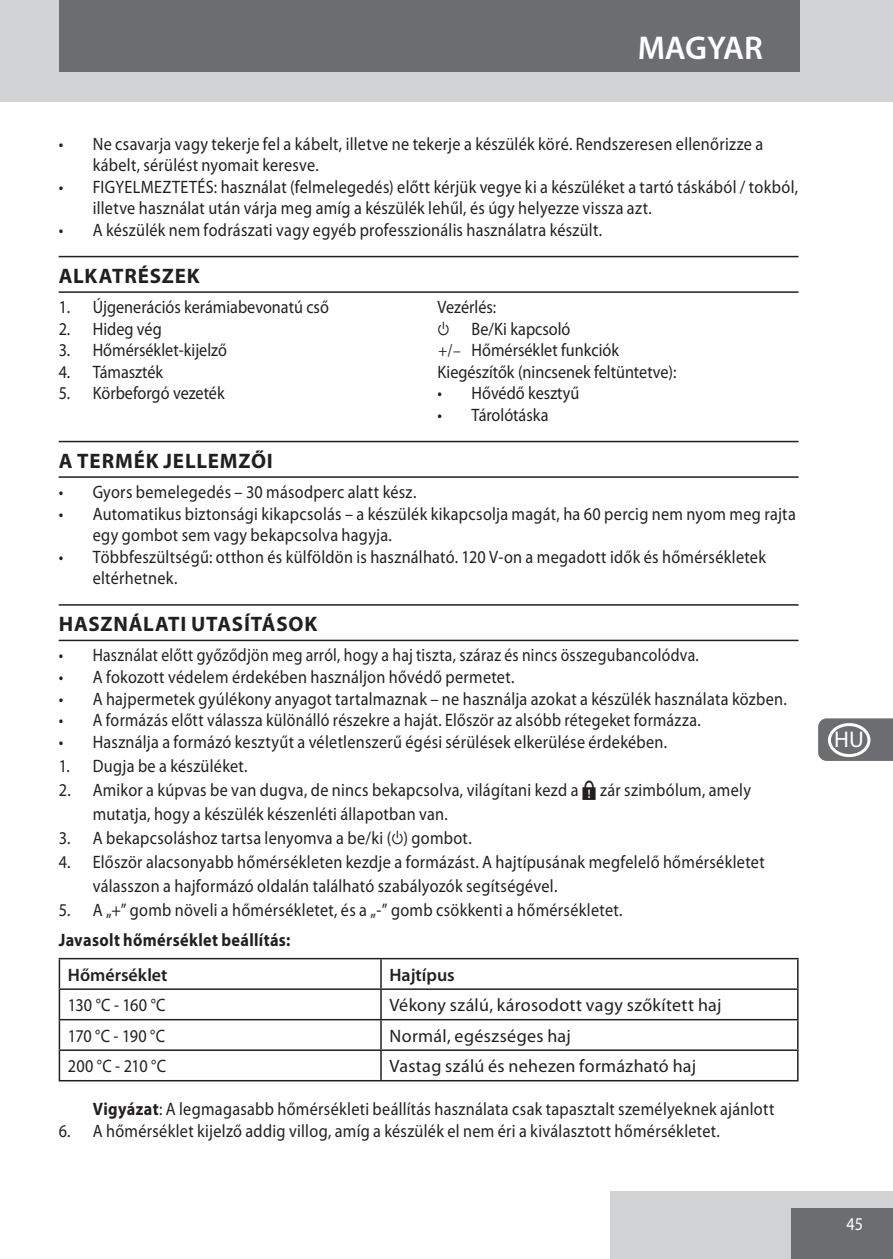
<style>
.page{position:relative;width:893px;height:1259px;background:#fff}
.page>*{position:absolute;margin:0;border:0;box-sizing:border-box;transform-origin:0 0}
.t1{font:600 33px "Myriad Pro";letter-spacing:-.005em;color:#fff}
.t2{font:22.8px "Myriad Pro";color:#fff}
.heading{font:700 21px "Myriad Pro";letter-spacing:.035em;color:#231f20}
.default{font:18px/21.6px "Myriad Pro";letter-spacing:.02em;color:#231f20;scale:.9 1}
.default-2{font:18px "Myriad Pro";color:#231f20;scale:.9 1}
.default-3{font:18px "Myriad Pro";letter-spacing:.02em;color:#231f20}
.default-4{font:18px "Myriad Pro";letter-spacing:.02em;color:#231f20;scale:.88 1}
.Parts{font:18px "Myriad Pro";color:#231f20;scale:.9 1}
.default-5{font:18px "Myriad Pro";letter-spacing:.02em;color:#231f20;scale:.87 1}
.Subheading{font:700 18px "Myriad Pro";letter-spacing:.025em;color:#231f20;scale:.9 1}
.t3{font:600 18px "Myriad Pro";color:#231f20}
.t4{font:18px "Myriad Pro";color:#fff;scale:.9 1}
.s1{font-family:"Myriad Dribsn Drabs"}
.s2{font-family:"Minion Pro"}
.s3{font-family:"Myriad Points"}
.s4{font-weight:700}
</style>
<div class="page">
<div style="left:611px;top:1191px;width:282px;height:68px;background:#d1d2d4"></div>
<div style="left:791px;top:1208px;width:102px;height:51px;background:#6c6d70"></div>
<div style="left:0;top:0;width:893px;height:102px;background:#d1d2d4"></div>
<div style="left:59px;top:0;width:740px;height:72px;background:#6c6d70"></div>
<svg style="left:818px;top:718px;width:75px;height:43px;background:#757679"></svg>
<hr style="left:59px;top:256px;width:740px;height:1px;background:#231f20">
<hr style="left:59px;top:291px;width:740px;height:2px;background:#231f20">
<hr style="left:59px;top:441px;width:740px;height:1px;background:#231f20">
<hr style="left:59px;top:476px;width:740px;height:2px;background:#231f20">
<hr style="left:59px;top:604px;width:740px;height:1px;background:#231f20">
<hr style="left:59px;top:639px;width:740px;height:2px;background:#231f20">
<hr style="left:59px;top:958px;width:322px;height:1px;background:#231f20">
<hr style="left:381px;top:958px;width:418px;height:1px;background:#231f20">
<hr style="left:380px;top:959px;width:2px;height:29px;background:#231f20">
<hr style="left:797px;top:959px;width:2px;height:29px;background:#231f20">
<hr style="left:381px;top:988px;width:418px;height:2px;background:#231f20">
<hr style="left:797px;top:990px;width:2px;height:29px;background:#231f20">
<hr style="left:381px;top:1019px;width:418px;height:1px;background:#231f20">
<hr style="left:797px;top:1020px;width:2px;height:29px;background:#231f20">
<hr style="left:381px;top:1049px;width:418px;height:2px;background:#231f20">
<hr style="left:797px;top:1051px;width:2px;height:29px;background:#231f20">
<hr style="left:381px;top:1080px;width:418px;height:1px;background:#231f20">
<hr style="left:59px;top:988px;width:322px;height:2px;background:#231f20">
<hr style="left:380px;top:990px;width:2px;height:29px;background:#231f20">
<hr style="left:59px;top:1019px;width:322px;height:1px;background:#231f20">
<hr style="left:380px;top:1020px;width:2px;height:29px;background:#231f20">
<hr style="left:59px;top:1049px;width:322px;height:2px;background:#231f20">
<svg style="left:59px;top:959px;width:1px;height:121px"></svg>
<hr style="left:380px;top:1051px;width:2px;height:29px;background:#231f20">
<hr style="left:59px;top:1080px;width:322px;height:1px;background:#231f20">
<div style="left:828px;top:128px;width:42px;height:34px;border:3px solid #fff;border-radius:50%"></div>
<div style="left:828px;top:170px;width:42px;height:34px;border:3px solid #fff;border-radius:50%"></div>
<div style="left:828px;top:213px;width:42px;height:34px;border:3px solid #fff;border-radius:50%"></div>
<div style="left:828px;top:255px;width:42px;height:34px;border:3px solid #fff;border-radius:50%"></div>
<div style="left:828px;top:298px;width:42px;height:34px;border:3px solid #fff;border-radius:50%"></div>
<div style="left:828px;top:340px;width:42px;height:34px;border:3px solid #fff;border-radius:50%"></div>
<div style="left:828px;top:383px;width:42px;height:34px;border:3px solid #fff;border-radius:50%"></div>
<div style="left:828px;top:425px;width:42px;height:34px;border:3px solid #fff;border-radius:50%"></div>
<div style="left:828px;top:468px;width:42px;height:34px;border:3px solid #fff;border-radius:50%"></div>
<div style="left:828px;top:510px;width:42px;height:34px;border:3px solid #fff;border-radius:50%"></div>
<div style="left:828px;top:553px;width:42px;height:34px;border:3px solid #fff;border-radius:50%"></div>
<div style="left:828px;top:595px;width:42px;height:34px;border:3px solid #fff;border-radius:50%"></div>
<div style="left:828px;top:638px;width:42px;height:34px;border:3px solid #fff;border-radius:50%"></div>
<div style="left:828px;top:680px;width:42px;height:34px;border:3px solid #fff;border-radius:50%"></div>
<div style="left:828px;top:723px;width:42px;height:34px;border:3px solid #fff;border-radius:50%"></div>
<div style="left:828px;top:765px;width:42px;height:34px;border:3px solid #fff;border-radius:50%"></div>
<div style="left:828px;top:808px;width:42px;height:34px;border:3px solid #fff;border-radius:50%"></div>
<div style="left:828px;top:850px;width:42px;height:34px;border:3px solid #fff;border-radius:50%"></div>
<div style="left:828px;top:893px;width:42px;height:34px;border:3px solid #fff;border-radius:50%"></div>
<div style="left:828px;top:935px;width:42px;height:34px;border:3px solid #fff;border-radius:50%"></div>
<div style="left:828px;top:978px;width:42px;height:34px;border:3px solid #fff;border-radius:50%"></div>
<div style="left:828px;top:1020px;width:42px;height:34px;border:3px solid #fff;border-radius:50%"></div>
<div style="left:828px;top:1063px;width:42px;height:34px;border:3px solid #fff;border-radius:50%"></div>
<div style="left:828px;top:1106px;width:42px;height:34px;border:3px solid #fff;border-radius:50%"></div>
<div style="left:828px;top:1148px;width:42px;height:34px;border:3px solid #fff;border-radius:50%"></div>
<p class="t1" style="left:638px;top:29px;width:127px">MAGYAR</p>
<p class="default" style="left:93px;top:133px;width:747px;text-indent:-34px">• Ne csavarja vagy tekerje fel a kábelt, illetve ne tekerje a készülék köré. Rendszeresen ellenőrizze a kábelt, sérülést nyomait keresve.</p>
<p class="default" style="left:93px;top:176px;width:785px;text-indent:-34px">• FIGYELMEZTETÉS: használat (felmelegedés) előtt kérjük vegye ki a készüléket a tartó táskából / tokból, illetve használat után várja meg amíg a készülék lehűl, és úgy helyezze vissza azt.</p>
<p class="default" style="left:59px;top:219px;width:605px">• A készülék nem fodrászati vagy egyéb professzionális használatra készült.</p>
<p class="heading" style="left:59px;top:264px;width:142px">ALKATRÉSZEK</p>
<p class="default-2" style="left:59px;top:297px;width:302px">1. Újgenerációs kerámiabevonatú cső</p>
<p class="default-2" style="left:59px;top:319px;width:116px">2. Hideg vég</p>
<p class="default-2" style="left:59px;top:340px;width:188px">3. Hőmérséklet-kijelző</p>
<p class="default-2" style="left:59px;top:362px;width:118px">4. Támaszték</p>
<p class="default-2" style="left:59px;top:383px;width:186px">5. Körbeforgó vezeték</p>
<p class="Parts" style="left:438px;top:297px;width:67px">Vezérlés:</p>
<p class="Parts" style="left:438px;top:319px;width:149px"><span class="s1">C</span> Be/Ki kapcsoló</p>
<p class="Parts" style="left:438px;top:340px;width:202px"><span class="s2">+/–</span> Hőmérséklet funkciók</p>
<p class="Parts" style="left:438px;top:362px;width:267px">Kiegészítők (nincsenek feltüntetve):</p>
<p class="default-2" style="left:438px;top:383px;width:159px">• Hővédő kesztyű</p>
<p class="default-2" style="left:438px;top:405px;width:125px">• Tárolótáska</p>
<p class="heading" style="left:59px;top:449px;width:216px">A TERMÉK JELLEMZŐI</p>
<p class="default" style="left:59px;top:481px;width:399px">• Gyors bemelegedés – 30 másodperc alatt kész.</p>
<p class="default" style="left:93px;top:503px;width:783px;text-indent:-34px">• Automatikus biztonsági kikapcsolás – a készülék kikapcsolja magát, ha 60 percig nem nyom meg rajta egy gombot sem vagy bekapcsolva hagyja.</p>
<p class="default" style="left:93px;top:546px;width:750px;text-indent:-34px">• Többfeszültségű: otthon és külföldön is használható. 120 V-on a megadott idők és hőmérsékletek eltérhetnek.</p>
<p class="heading" style="left:59px;top:612px;width:260px">HASZNÁLATI UTASÍTÁSOK</p>
<p class="default-5" style="left:59px;top:645px;width:737px">• Használat előtt győződjön meg arról, hogy a haj tiszta, száraz és nincs összegubancolódva.</p>
<p class="default" style="left:59px;top:666px;width:508px">• A fokozott védelem érdekében használjon hővédő permetet.</p>
<p class="default" style="left:59px;top:688px;width:810px">• A hajpermetek gyúlékony anyagot tartalmaznak – ne használja azokat a készülék használata közben.</p>
<p class="default-4" style="left:59px;top:710px;width:731px">• A formázás előtt válassza különálló részekre a haját. Először az alsóbb rétegeket formázza.</p>
<p class="default" style="left:59px;top:731px;width:678px">• Használja a formázó kesztyűt a véletlenszerű égési sérülések elkerülése érdekében.</p>
<p class="default" style="left:59px;top:755px;width:211px">1. Dugja be a készüléket.</p>
<p class="default" style="left:93px;top:778px;width:733px;line-height:24px;text-indent:-34px">2. Amikor a kúpvas be van dugva, de nincs bekapcsolva, világítani kezd a <span class="s3">B</span> zár szimbólum, amely mutatja, hogy a készülék készenléti állapotban van.</p>
<p class="default" style="left:59px;top:827px;width:460px">3. A bekapcsoláshoz tartsa lenyomva a be/ki (<span class="s1">C</span>) gombot.</p>
<p class="default" style="left:93px;top:850px;width:748px;line-height:24px;text-indent:-34px">4. Először alacsonyabb hőmérsékleten kezdje a formázást. A hajtípusának megfelelő hőmérsékletet válasszon a hajformázó oldalán található szabályozók segítségével.</p>
<p class="default" style="left:59px;top:899px;width:628px">5. A „+” gomb növeli a hőmérsékletet, és a „-” gomb csökkenti a hőmérsékletet.</p>
<p class="Subheading" style="left:59px;top:929px;width:259px">Javasolt hőmérséklet beállítás:</p>
<p class="t3" style="left:68px;top:964px;width:101px">Hőmérséklet</p>
<p class="t3" style="left:389px;top:964px;width:67px">Hajtípus</p>
<p class="default" style="left:68px;top:994px;width:110px">130 °C - 160 °C</p>
<p class="default-3" style="left:389px;top:995px;width:334px">Vékony szálú, károsodott vagy szőkített haj</p>
<p class="default" style="left:68px;top:1025px;width:109px">170 °C - 190 °C</p>
<p class="default-3" style="left:389px;top:1025px;width:183px">Normál, egészséges haj</p>
<p class="default" style="left:68px;top:1055px;width:111px">200 °C - 210 °C</p>
<p class="default-3" style="left:389px;top:1056px;width:308px">Vastag szálú és nehezen formázható haj</p>
<p class="default" style="left:93px;top:1098px;width:759px"><span class="s4">Vigyázat</span>: A legmagasabb hőmérsékleti beállítás használata csak tapasztalt személyeknek ajánlott</p>
<p class="default" style="left:59px;top:1120px;width:736px">6. A hőmérséklet kijelző addig villog, amíg a készülék el nem éri a kiválasztott hőmérsékletet.</p>
<p class="t2" style="left:834px;top:727px;width:31px">HU</p>
<p class="t4" style="left:846px;top:1214px;width:20px">45</p>
</div>
